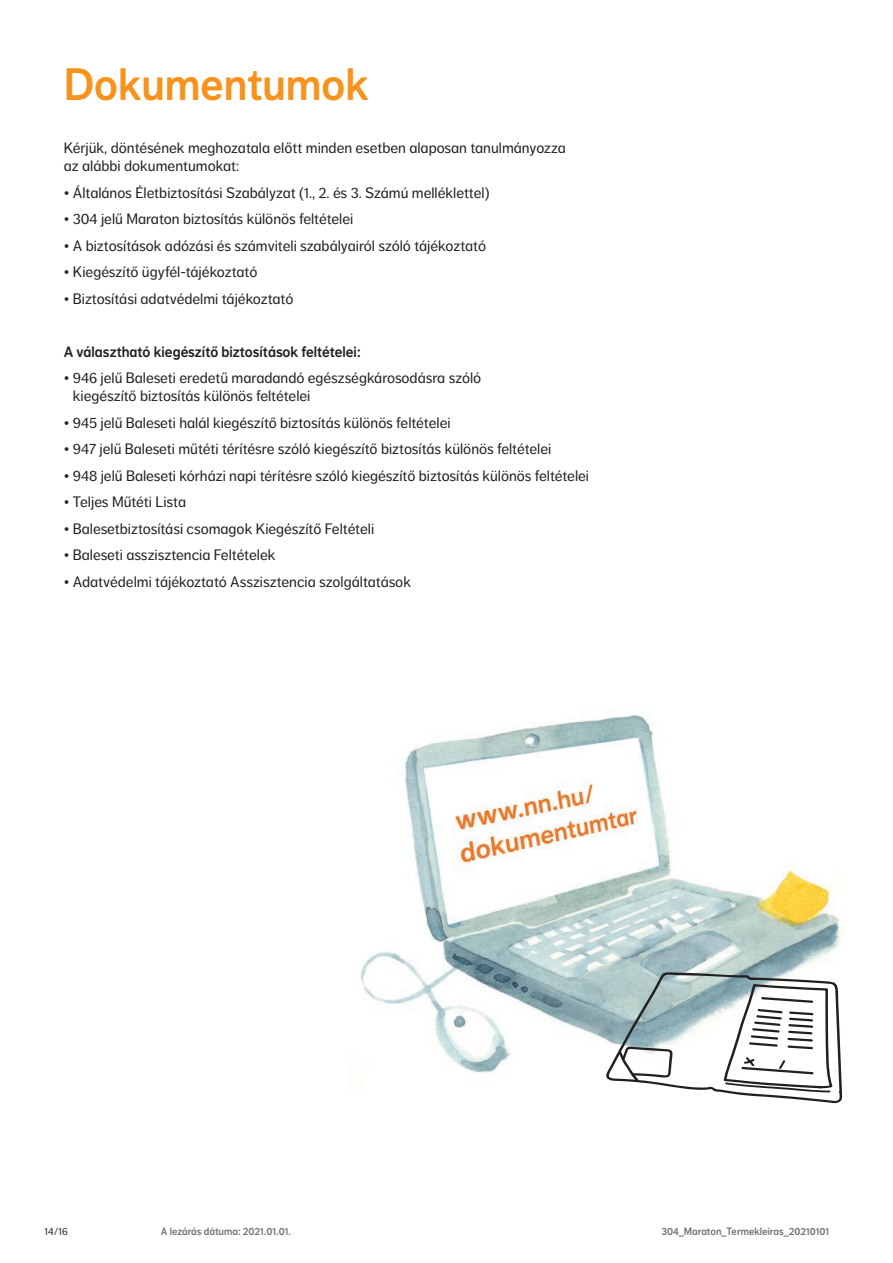
<style>
.page{position:relative;width:893px;height:1263px;background:#fff}
.page>*{position:absolute;margin:0;border:0;box-sizing:border-box;transform-origin:0 0}
.t1{font:45px "NN Dagny Display";color:#f7931d}
.kenyerszoveg{font:15px/18px "NN Dagny Text";color:#231f20}
.kenyerszoveg-2{font:15px "NN Dagny Display";color:#231f20}
.t2{font:10.5px "NN Dagny Display";color:#737475}
.t3{font:10.5px "NN Dagny Text";color:#231f20}
</style>
<div class="page">
<img style="left:360px;top:714px;width:484px;height:359px">
<svg style="left:606px;top:972px;width:236px;height:131px"></svg>
<p class="t1" style="left:64px;top:58px;width:306px">Dokumentumok</p>
<p class="kenyerszoveg" style="left:64px;top:139px;width:504px">Kérjük, döntésének meghozatala előtt minden esetben alaposan tanulmányozza az alábbi dokumentumokat:</p>
<p class="kenyerszoveg" style="left:64px;top:184px;width:427px">• Általános Életbiztosítási Szabályzat (1., 2. és 3. Számú melléklettel)</p>
<p class="kenyerszoveg" style="left:64px;top:210px;width:291px">• 304 jelű Maraton biztosítás különös feltételei</p>
<p class="kenyerszoveg" style="left:64px;top:237px;width:424px">• A biztosítások adózási és számviteli szabályairól szóló tájékoztató</p>
<p class="kenyerszoveg" style="left:64px;top:263px;width:195px">• Kiegészítő ügyfél-tájékoztató</p>
<p class="kenyerszoveg" style="left:64px;top:290px;width:231px">• Biztosítási adatvédelmi tájékoztató</p>
<p class="kenyerszoveg-2" style="left:64px;top:343px;width:298px">A választható kiegészítő biztosítások feltételei:</p>
<p class="kenyerszoveg" style="left:73px;top:369px;width:410px;text-indent:-9px">• 946 jelű Baleseti eredetű maradandó egészségkárosodásra szóló kiegészítő biztosítás különös feltételei</p>
<p class="kenyerszoveg" style="left:64px;top:414px;width:388px">• 945 jelű Baleseti halál kiegészítő biztosítás különös feltételei</p>
<p class="kenyerszoveg" style="left:64px;top:440px;width:489px">• 947 jelű Baleseti műtéti térítésre szóló kiegészítő biztosítás különös feltételei</p>
<p class="kenyerszoveg" style="left:64px;top:467px;width:527px">• 948 jelű Baleseti kórházi napi térítésre szóló kiegészítő biztosítás különös feltételei</p>
<p class="kenyerszoveg" style="left:64px;top:493px;width:124px">• Teljes Műtéti Lista</p>
<p class="kenyerszoveg" style="left:64px;top:520px;width:312px">• Balesetbiztosítási csomagok Kiegészítő Feltételi</p>
<p class="kenyerszoveg" style="left:64px;top:546px;width:213px">• Baleseti asszisztencia Feltételek</p>
<p class="kenyerszoveg" style="left:64px;top:573px;width:349px">• Adatvédelmi tájékoztató Asszisztencia szolgáltatások</p>
<p class="t2" style="left:161px;top:1225px;width:132px">A lezárás dátuma: 2021.01.01.</p>
<p class="t3" style="left:45px;top:1225px;width:25px">14/16</p>
<p class="t2" style="left:661px;top:1225px;width:169px">304_Maraton_Termekleiras_20210101</p>
</div>
